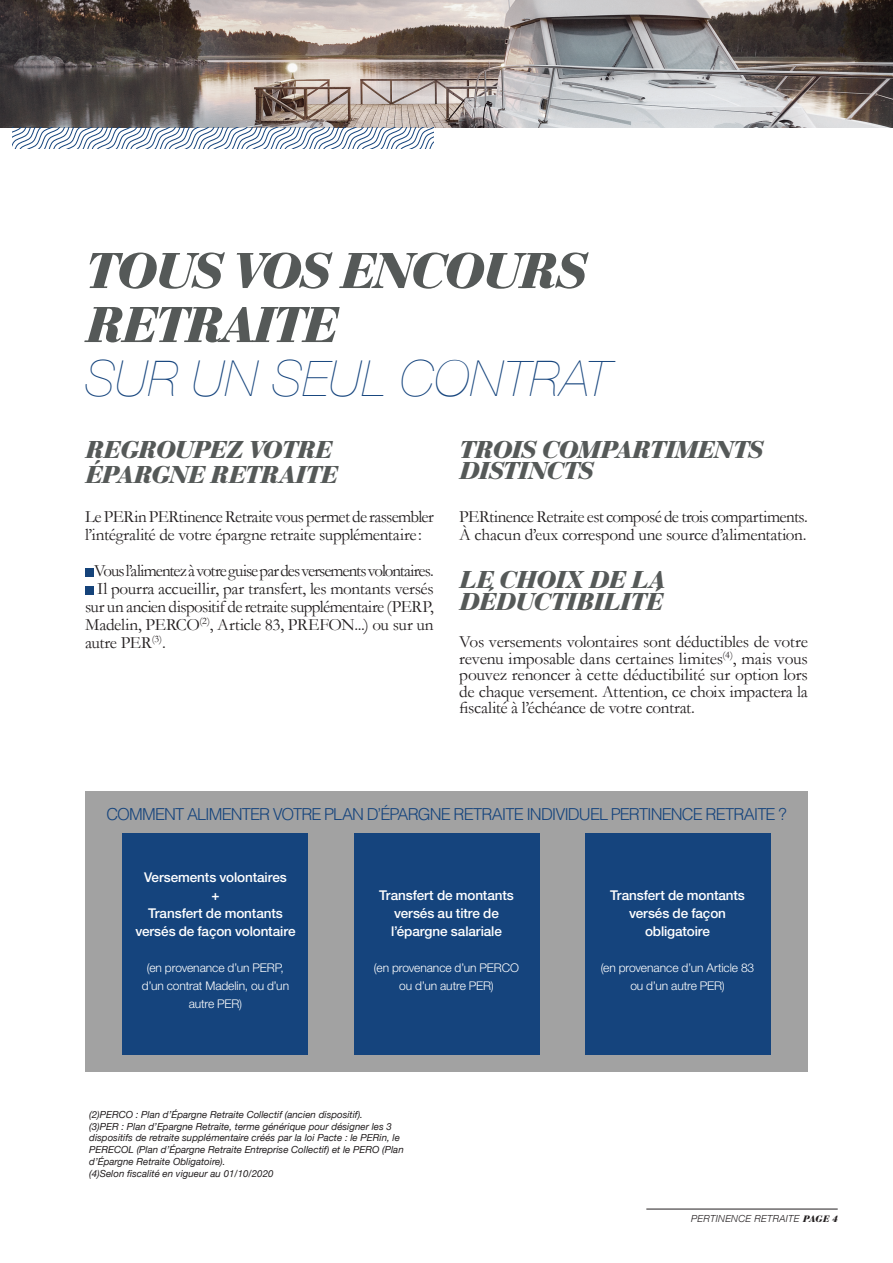
<style>
.page{position:relative;width:893px;height:1263px;background:#fff}
.page>*{position:absolute;margin:0;border:0;box-sizing:border-box;transform-origin:0 0}
.TITRE_GRAS{font:italic 700 52.5px/54px "Bauer Bod T";letter-spacing:-.03em;color:#555958}
.TITRE_LIGHT{font:italic 200 49.5px "Helvetica Neue";letter-spacing:.01em;color:#15447d}
.texte_courant{font:italic 700 25.5px/21px "Bauer Bod T";letter-spacing:-.02em;color:#555958}
.texte_courant-2{font:17.25px/16.5px "Garamond";letter-spacing:-.025em;color:#231f20}
.texte_courant-3{font:17.25px "Garamond";letter-spacing:-.055em;color:#231f20}
.textes_courants{font:300 16.5px "Helvetica LT Std";letter-spacing:-.055em;color:#15447d}
.texte_courant-4{font:500 13.5px/18px "Helvetica Neue";letter-spacing:-.01em;color:#fff;text-align:center}
.texte_courant-5{font:300 12px/18px "Helvetica Neue";letter-spacing:-.005em;color:#fff;text-align:center}
.t1{font:italic 9.75px/11.7px "Helvetica Neue";color:#231f20}
.chapeaux{font:italic 300 9.75px "Helvetica Neue";letter-spacing:.03em;color:#231f20}
.s1{font-family:"Bauer Bod T";font-weight:700}
</style>
<div class="page">
<div style="left:85px;top:568px;width:8px;height:8px;background:#15437a"></div>
<div style="left:85px;top:586px;width:8px;height:8px;background:#15437a"></div>
<div style="left:85px;top:791px;width:723px;height:280px;background:#a2a2a2"></div>
<div style="left:123px;top:833px;width:185px;height:221px;background:#15447d"></div>
<div style="left:354px;top:833px;width:185px;height:221px;background:#15447d"></div>
<div style="left:585px;top:833px;width:185px;height:221px;background:#15447d"></div>
<img style="left:0;top:0;width:893px;height:128px">
<svg style="left:13px;top:128px;width:421px;height:21px"></svg>
<hr style="left:646px;top:1209px;width:192px;height:1px;background:#231f20">
<p class="TITRE_GRAS" style="left:85px;top:243px;width:503px">TOUS VOS ENCOURS<br>RETRAITE</p>
<p class="TITRE_LIGHT" style="left:85px;top:350px;width:527px">SUR UN SEUL CONTRAT</p>
<p class="texte_courant" style="left:85px;top:439px;width:248px">REGROUPEZ VOTRE</p>
<p class="texte_courant" style="left:85px;top:464px;width:254px">ÉPARGNE RETRAITE</p>
<p class="texte_courant-2" style="left:85px;top:507px;width:350px;line-height:18px">Le PERin PERtinence Retraite vous permet de rassembler l’intégralité de votre épargne retraite supplémentaire:</p>
<p class="texte_courant-3" style="left:94px;top:559px;width:341px">Vous l’alimentez à votre guise par des versements volontaires.</p>
<p class="texte_courant-2" style="left:97px;top:580px;width:338px">Il pourra accueillir, par transfert, les montants versés</p>
<p class="texte_courant-2" style="left:85px;top:598px;width:350px">sur un ancien dispositif de retraite supplémentaire (PERP,</p>
<p class="texte_courant-2" style="left:85px;top:616px;width:350px">Madelin, PERCO<sup>(2)</sup>, Article 83, PREFON...) ou sur un</p>
<p class="texte_courant-2" style="left:85px;top:634px;width:82px">autre PER<sup>(3)</sup>.</p>
<p class="texte_courant" style="left:459px;top:439px;width:305px">TROIS COMPARTIMENTS<br>DISTINCTS</p>
<p class="texte_courant-2" style="left:459px;top:507px;width:350px;line-height:18px">PERtinence Retraite est composé de trois compartiments.<br>À chacun d’eux correspond une source d’alimentation.</p>
<p class="texte_courant" style="left:459px;top:568px;width:207px;line-height:22.5px">LE CHOIX DE LA<br>DÉDUCTIBILITÉ</p>
<p class="texte_courant-2" style="left:459px;top:633px;width:350px;text-align:justify">Vos versements volontaires sont déductibles de votre revenu imposable dans certaines limites<sup>(4)</sup>, mais vous pouvez renoncer à cette déductibilité sur option lors de chaque versement. Attention, ce choix impactera la fiscalité à l’échéance de votre contrat.</p>
<p class="textes_courants" style="left:106px;top:804px;width:682px">COMMENT ALIMENTER VOTRE PLAN D’ÉPARGNE RETRAITE INDIVIDUEL PERTINENCE RETRAITE ?</p>
<p class="texte_courant-4" style="left:144px;top:868px;width:144px">Versements volontaires</p>
<p class="texte_courant-4" style="left:211px;top:886px;width:10px">+</p>
<p class="texte_courant-4" style="left:135px;top:904px;width:162px">Transfert de montants versés de façon volontaire</p>
<p class="texte_courant-5" style="left:142px;top:958px;width:149px">(en provenance d’un PERP, d’un contrat Madelin, ou d’un autre PER)</p>
<p class="texte_courant-4" style="left:379px;top:886px;width:136px">Transfert de montants versés au titre de l’épargne salariale</p>
<p class="texte_courant-5" style="left:374px;top:958px;width:147px">(en provenance d’un PERCO ou d’un autre PER)</p>
<p class="t1" style="left:89px;top:1108px;width:275px">(2)PERCO : Plan d’Épargne Retraite Collectif (ancien dispositif).</p>
<p class="t1" style="left:89px;top:1120px;width:316px">(3)PER : Plan d’Epargne Retraite, terme générique pour désigner les 3 dispositifs de retraite supplémentaire créés par la loi Pacte : le PERin, le PERECOL (Plan d’Épargne Retraite Entreprise Collectif) et le PERO (Plan d’Épargne Retraite Obligatoire).</p>
<p class="t1" style="left:89px;top:1167px;width:186px">(4)Selon fiscalité en vigueur au 01/10/2020</p>
<p class="texte_courant-4" style="left:610px;top:886px;width:136px">Transfert de montants versés de façon obligatoire</p>
<p class="texte_courant-5" style="left:601px;top:958px;width:155px">(en provenance d’un Article 83 ou d’un autre PER)</p>
<p class="chapeaux" style="left:691px;top:1213px;width:148px">PERTINENCE RETRAITE <span class="s1">PAGE 4</span></p>
</div>
